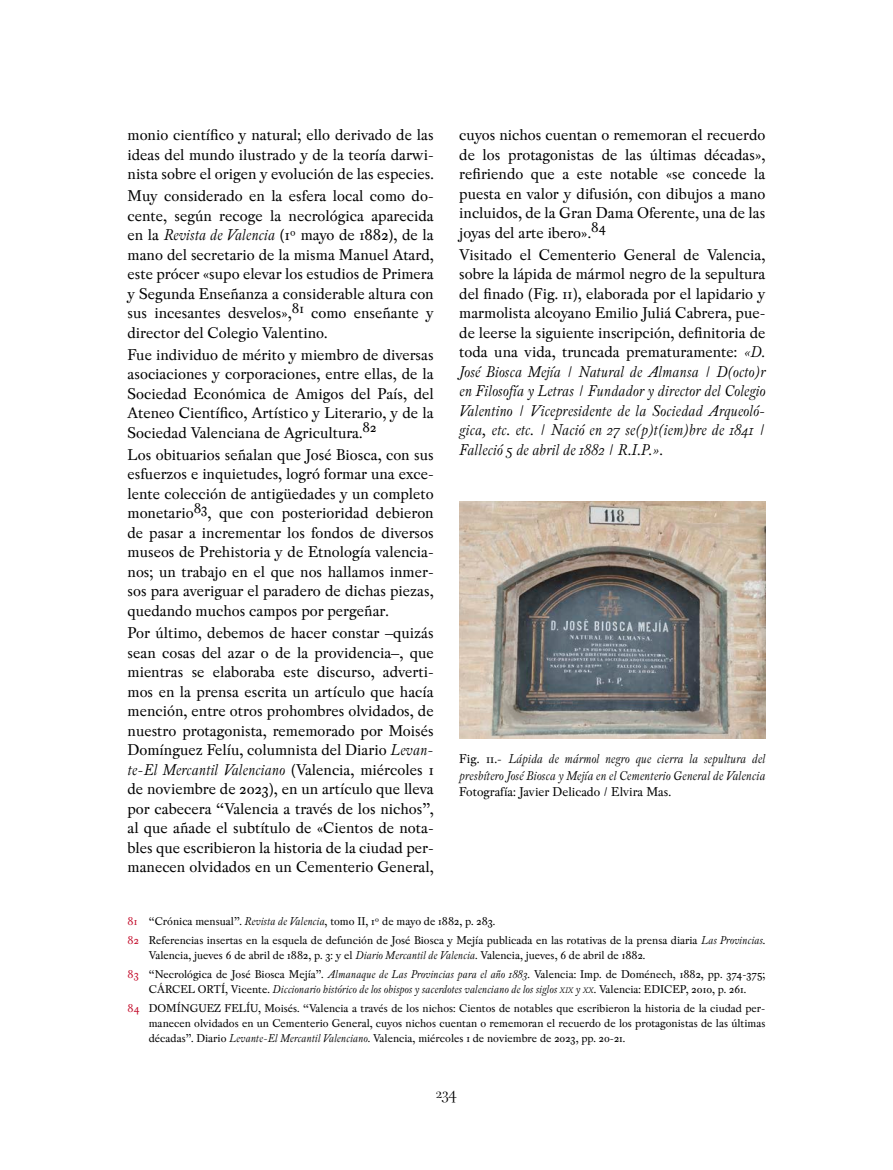
<style>
.page{position:relative;width:893px;height:1170px;background:#fff}
.page>*{position:absolute;margin:0;border:0;box-sizing:border-box;transform-origin:0 0}
.t1{font:18px "Peleguer";color:#000}
.t2{font:16.5px/19.5px "Pradell";color:#000;text-align:justify}
.t3{font:italic 13.5px/16.5px "Pradell";color:#000}
.t4{font:13.5px "Pradell";color:#000}
.t5{font:12px/19.2px "Pradell";color:#000}
.s1{font-style:italic}
.s2{font-style:normal}
.s3{color:#c4112f}
.s4{font-style:italic;font-size:8.4px}
</style>
<div class="page">
<img style="left:459px;top:501px;width:306px;height:237px">
<p class="t2" style="left:128px;top:125px;width:308px">monio científico y natural; ello derivado de las ideas del mundo ilustrado y de la teoría darwi&shy;nista sobre el origen y evolución de las especies.</p>
<p class="t2" style="left:128px;top:186px;width:308px">Muy considerado en la esfera local como do&shy;cente, según recoge la necrológica aparecida en la <span class="s1">Revista de Valencia</span> (1º mayo de 1882), de la mano del secretario de la misma Manuel Atard, este prócer «supo elevar los estudios de Primera y Segunda Enseñanza a considerable altura con sus incesantes desvelos»,<sup>81</sup> como enseñante y director del Colegio Valentino.</p>
<p class="t2" style="left:128px;top:345px;width:308px">Fue individuo de mérito y miembro de diversas asociaciones y corporaciones, entre ellas, de la Sociedad Económica de Amigos del País, del Ateneo Científico, Artístico y Literario, y de la Sociedad Valenciana de Agricultura.<sup>82</sup></p>
<p class="t2" style="left:128px;top:445px;width:308px">Los obituarios señalan que José Biosca, con sus esfuerzos e inquietudes, logró formar una exce&shy;lente colección de antigüedades y un completo monetario<sup>83</sup>, que con posterioridad debieron de pasar a incrementar los fondos de diversos museos de Prehistoria y de Etnología valencia&shy;nos; un trabajo en el que nos hallamos inmer&shy;sos para averiguar el paradero de dichas piezas, quedando muchos campos por pergeñar.</p>
<p class="t2" style="left:128px;top:623px;width:308px">Por último, debemos de hacer constar –quizás sean cosas del azar o de la providencia–, que mientras se elaboraba este discurso, adverti&shy;mos en la prensa escrita un artículo que hacía mención, entre otros prohombres olvidados, de nuestro protagonista, rememorado por Moisés Domínguez Felíu, columnista del Diario <span class="s1">Levan&shy;te-El Mercantil Valenciano</span> (Valencia, miércoles 1 de noviembre de 2023), en un artículo que lleva por cabecera “Valencia a través de los nichos”, al que añade el subtítulo de «Cientos de nota&shy;bles que escribieron la historia de la ciudad per&shy;manecen olvidados en un Cementerio General,</p>
<p class="t2" style="left:459px;top:125px;width:308px">cuyos nichos cuentan o rememoran el recuerdo de los protagonistas de las últimas décadas», refiriendo que a este notable «se concede la puesta en valor y difusión, con dibujos a mano incluidos, de la Gran Dama Oferente, una de las joyas del arte ibero».<sup>84</sup></p>
<p class="t2" style="left:459px;top:245px;width:308px">Visitado el Cementerio General de Valencia, sobre la lápida de mármol negro de la sepultura del finado (Fig. 11), elaborada por el lapidario y marmolista alcoyano Emilio Juliá Cabrera, pue&shy;de leerse la siguiente inscripción, definitoria de toda una vida, truncada prematuramente: <span class="s1">«D.<br>José Biosca Mejía / Natural de Almansa / D(octo)r en Filosofía y Letras / Fundador y director del Colegio Valentino / Vicepresidente de la Sociedad Arqueoló&shy;gica, etc. etc. / Nació en 27 se(p)t(iem)bre de 1841 / Falleció 5 de abril de 1882 / R.I.P.».</span></p>
<p class="t3" style="left:459px;top:750px;width:308px"><span class="s2">Fig. 11.-</span> Lápida de mármol negro que cierra la sepultura del presbítero José Biosca y Mejía en el Cementerio General de Valencia</p>
<p class="t4" style="left:459px;top:784px;width:214px">Fotografía: Javier Delicado / Elvira Mas.</p>
<p class="t5" style="left:128px;top:911px;width:639px"><span class="s3">81</span> “Crónica mensual”. <span class="s1">Revista de Valencia</span>, tomo II, 1º de mayo de 1882, p. 283.<br><span class="s3">82</span> Referencias insertas en la esquela de defunción de José Biosca y Mejía publicada en las rotativas de la prensa diaria <span class="s1">Las Provincias</span>.</p>
<p class="t5" style="left:128px;top:945px;width:639px;text-indent:21px">Valencia, jueves 6 de abril de 1882, p. 3: y el <span class="s1">Diario Mercantil de Valencia</span>. Valencia, jueves, 6 de abril de 1882.<br><span class="s3">83</span> “Necrológica de José Biosca Mejía”. <span class="s1">Almanaque de Las Provincias para el año 1883</span>. Valencia: Imp. de Doménech, 1882, pp. 374-375;</p>
<p class="t5" style="left:128px;top:979px;width:639px;text-align:center">CÁRCEL ORTÍ, Vicente. <span class="s1">Diccionario histórico de los obispos y sacerdotes valenciano de los siglos</span> <span class="s4">XIX</span> <span class="s1">y</span> <span class="s4">XX</span>. Valencia: EDICEP, 2010, p. 261.<br><span class="s3">84</span> DOMÍNGUEZ FELÍU, Moisés. “Valencia a través de los nichos: Cientos de notables que escribieron la historia de la ciudad per-</p>
<p class="t5" style="left:149px;top:1015px;width:618px;line-height:15px">manecen olvidados en un Cementerio General, cuyos nichos cuentan o rememoran el recuerdo de los protagonistas de las últimas décadas”. Diario <span class="s1">Levante-El Mercantil Valenciano</span>. Valencia, miércoles 1 de noviembre de 2023, pp. 20-21.</p>
<p class="t1" style="left:436px;top:1083px;width:22px">234</p>
</div>
